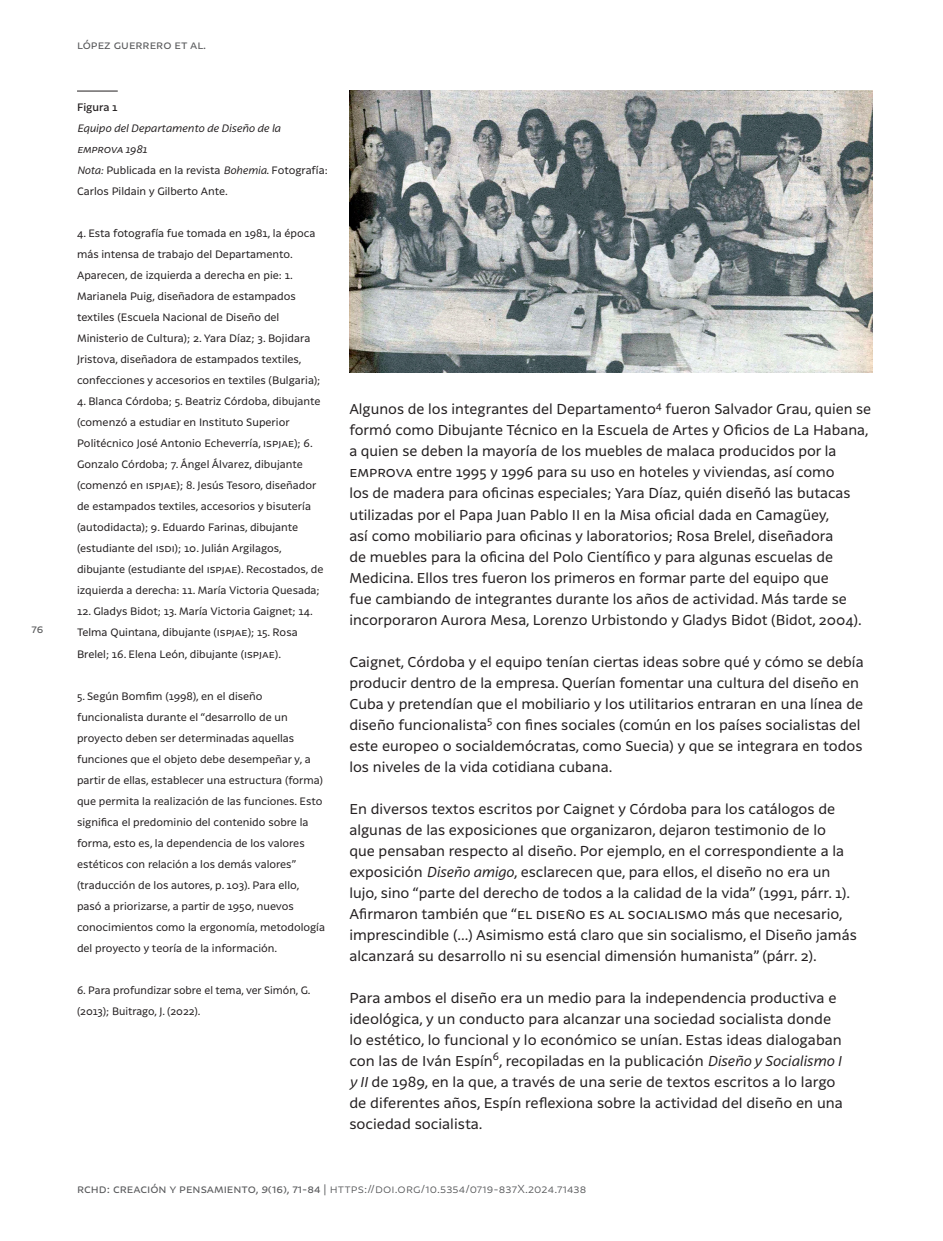
<style>
.page{position:relative;width:943px;height:1241px;background:#fff}
.page>*{position:absolute;margin:0;border:0;box-sizing:border-box;transform-origin:0 0}
.Texto{font:14px/21px "Latina";color:#231f20}
.t1{font:300 11.38px "Latina";letter-spacing:.01em;color:#57585a}
.t2{font:11.38px "Latina";color:#57585a}
.Nota_al_margen{font:10.5px/21px "Latina";color:#231f20}
.s1{font-weight:500}
.s2{font-style:italic}
.s3{font-weight:400}
.s4{font-weight:400;font-style:italic}
</style>
<div class="page">
<img style="left:349px;top:91px;width:524px;height:281px">
<hr style="left:77px;top:91px;width:41px;height:1px;background:#231f20">
<p class="t2" style="left:32px;top:622px;width:13px">76</p>
<p class="t2" style="left:77px;top:38px;width:131px">lópez guerrero et al.</p>
<p class="Nota_al_margen" style="left:77px;top:97px;width:252px"><span class="s1">Figura 1<br></span><span class="s2">Equipo del Departamento de Diseño de la<br>EMPROVA 1981<br>Nota:</span> Publicada en la revista <span class="s2">Bohemia</span>. Fotografía:<br>Carlos Pildain y Gilberto Ante.</p>
<p class="Nota_al_margen" style="left:77px;top:223px;width:245px">4. Esta fotografía fue tomada en 1981, la época más intensa de trabajo del Departamento.<br>Aparecen, de izquierda a derecha en pie: 1.<br>Marianela Puig, diseñadora de estampados textiles (Escuela Nacional de Diseño del Ministerio de Cultura); 2. Yara Díaz; 3. Bojidara Jristova, diseñadora de estampados textiles, confecciones y accesorios en textiles (Bulgaria);</p>
<p class="Nota_al_margen" style="left:77px;top:391px;width:248px">4. Blanca Córdoba; 5. Beatriz Córdoba, dibujante (comenzó a estudiar en Instituto Superior Politécnico José Antonio Echeverría, ISPJAE); 6.<br>Gonzalo Córdoba; 7. Ángel Álvarez, dibujante (comenzó en ISPJAE); 8. Jesús Tesoro, diseñador de estampados textiles, accesorios y bisutería (autodidacta); 9. Eduardo Farinas, dibujante (estudiante del ISDI); 10. Julián Argilagos, dibujante (estudiante del ISPJAE). Recostados, de izquierda a derecha: 11. María Victoria Quesada;</p>
<p class="Nota_al_margen" style="left:77px;top:601px;width:237px">12. Gladys Bidot; 13. María Victoria Gaignet; 14.<br>Telma Quintana, dibujante (ISPJAE); 15. Rosa<br>Brelel; 16. Elena León, dibujante (ISPJAE).</p>
<p class="Nota_al_margen" style="left:77px;top:685px;width:249px">5. Según Bomfim (1998), en el diseño funcionalista durante el “desarrollo de un proyecto deben ser determinadas aquellas funciones que el objeto debe desempeñar y, a partir de ellas, establecer una estructura (forma) que permita la realización de las funciones. Esto significa el predominio del contenido sobre la forma, esto es, la dependencia de los valores estéticos con relación a los demás valores” (traducción de los autores, p. 103). Para ello, pasó a priorizarse, a partir de 1950, nuevos conocimientos como la ergonomía, metodología del proyecto y teoría de la información.</p>
<p class="Nota_al_margen" style="left:77px;top:979px;width:235px">6. Para profundizar sobre el tema, ver Simón, G. (2013); Buitrago, J. (2022).</p>
<p class="Texto" style="left:349px;top:399px;width:523px">Algunos de los integrantes del Departamento<sup>4</sup> fueron Salvador Grau, quien se formó como Dibujante Técnico en la Escuela de Artes y Oficios de La Habana, a quien se deben la mayoría de los muebles de malaca producidos por la EMPROVA entre 1995 y 1996 para su uso en hoteles y viviendas, así como<br>los de madera para oficinas especiales; Yara Díaz, quién diseñó las butacas utilizadas por el Papa Juan Pablo II en la Misa oficial dada en Camagüey,<br>así como mobiliario para oficinas y laboratorios; Rosa Brelel, diseñadora<br>de muebles para la oficina del Polo Científico y para algunas escuelas de Medicina. Ellos tres fueron los primeros en formar parte del equipo que<br>fue cambiando de integrantes durante los años de actividad. Más tarde se incorporaron Aurora Mesa, Lorenzo Urbistondo y Gladys Bidot (Bidot, 2004).</p>
<p class="Texto" style="left:349px;top:651px;width:516px">Caignet, Córdoba y el equipo tenían ciertas ideas sobre qué y cómo se debía producir dentro de la empresa. Querían fomentar una cultura del diseño en Cuba y pretendían que el mobiliario y los utilitarios entraran en una línea de diseño funcionalista<sup>5</sup> con fines sociales (común en los países socialistas del este europeo o socialdemócratas, como Suecia) y que se integrara en todos los niveles de la vida cotidiana cubana.</p>
<p class="Texto" style="left:349px;top:798px;width:509px">En diversos textos escritos por Caignet y Córdoba para los catálogos de algunas de las exposiciones que organizaron, dejaron testimonio de lo<br>que pensaban respecto al diseño. Por ejemplo, en el correspondiente a la exposición <span class="s2">Diseño amigo</span>, esclarecen que, para ellos, el diseño no era un lujo, sino “parte del derecho de todos a la calidad de la vida” (1991, párr. 1).<br>Afirmaron también que “EL DISEÑO ES AL SOCIALISMO más que necesario, imprescindible (...) Asimismo está claro que sin socialismo, el Diseño jamás alcanzará su desarrollo ni su esencial dimensión humanista” (párr. 2).</p>
<p class="Texto" style="left:349px;top:987px;width:495px">Para ambos el diseño era un medio para la independencia productiva e ideológica, y un conducto para alcanzar una sociedad socialista donde lo estético, lo funcional y lo económico se unían. Estas ideas dialogaban con las de Iván Espín<sup>6</sup>, recopiladas en la publicación <span class="s2">Diseño y Socialismo I y II</span> de 1989, en la que, a través de una serie de textos escritos a lo largo de diferentes años, Espín reflexiona sobre la actividad del diseño en una sociedad socialista.</p>
<p class="t1" style="left:77px;top:1181px;width:511px"><span class="s3">rchd: creación y pensamiento,</span> <span class="s4">9</span><span class="s3">(16), 71-84 |</span> https://doi.org/10.5354/0719-837X.2024.71438</p>
</div>
